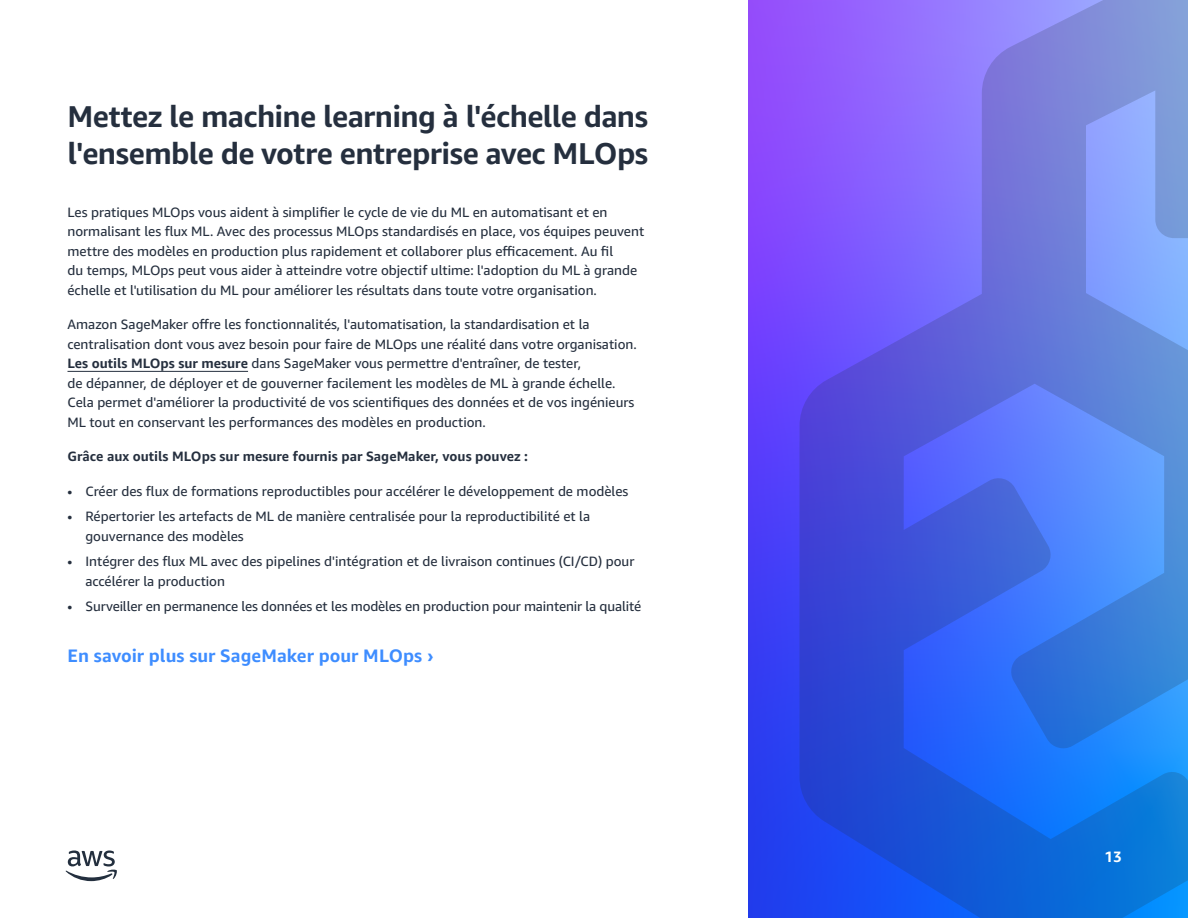
<style>
.page{position:relative;width:1188px;height:918px;background:#fff}
.page>*{position:absolute;margin:0;border:0;box-sizing:border-box;transform-origin:0 0}
.Subhead_1{font:700 30px/37.5px "Amazon Ember";letter-spacing:-.02em;color:#252f3e}
.Body{font:700 18px "Amazon Ember";color:#3e8dff}
.t1{font:700 15px "Amazon Ember";color:#fff}
.Body-2{font:13.5px/19.5px "Amazon Ember";color:#252f3e}
.Body-3{font:700 13.5px "Amazon Ember";color:#252f3e}
.s1{font-weight:700}
</style>
<div class="page">
<div style="left:748px;top:0;width:440px;height:918px;background:linear-gradient(to bottom,#a04cff,#133af0)"></div>
<svg style="left:800px;top:0;width:388px;height:918px"></svg>
<hr style="left:68px;top:371px;width:180px;height:1px;background:#252f3e">
<svg style="left:65px;top:851px;width:52px;height:30px"></svg>
<p class="Subhead_1" style="left:68px;top:98px;width:582px">Mettez le machine learning à l'échelle dans l'ensemble de votre entreprise avec MLOps</p>
<p class="Body-2" style="left:68px;top:202px;width:578px">Les pratiques MLOps vous aident à simplifier le cycle de vie du ML en automatisant et en normalisant les flux ML. Avec des processus MLOps standardisés en place, vos équipes peuvent mettre des modèles en production plus rapidement et collaborer plus efficacement. Au fil<br>du temps, MLOps peut vous aider à atteindre votre objectif ultime: l'adoption du ML à grande échelle et l'utilisation du ML pour améliorer les résultats dans toute votre organisation.</p>
<p class="Body-2" style="left:68px;top:315px;width:571px">Amazon SageMaker offre les fonctionnalités, l'automatisation, la standardisation et la centralisation dont vous avez besoin pour faire de MLOps une réalité dans votre organisation.<br><span class="s1">Les outils MLOps sur mesure</span> dans SageMaker vous permettre d'entraîner, de tester,<br>de dépanner, de déployer et de gouverner facilement les modèles de ML à grande échelle.<br>Cela permet d'améliorer la productivité de vos scientifiques des données et de vos ingénieurs ML tout en conservant les performances des modèles en production.</p>
<p class="Body-3" style="left:68px;top:448px;width:462px">Grâce aux outils MLOps sur mesure fournis par SageMaker, vous pouvez :</p>
<p class="Body-2" style="left:68px;top:481px;width:562px">• Créer des flux de formations reproductibles pour accélérer le développement de modèles</p>
<p class="Body-2" style="left:86px;top:507px;width:506px;text-indent:-18px">• Répertorier les artefacts de ML de manière centralisée pour la reproductibilité et la gouvernance des modèles</p>
<p class="Body-2" style="left:86px;top:552px;width:550px;text-indent:-18px">• Intégrer des flux ML avec des pipelines d'intégration et de livraison continues (CI/CD) pour accélérer la production</p>
<p class="Body-2" style="left:68px;top:597px;width:575px">• Surveiller en permanence les données et les modèles en production pour maintenir la qualité</p>
<p class="Body" style="left:68px;top:645px;width:368px">En savoir plus sur SageMaker pour MLOps ›</p>
<p class="t1" style="left:1105px;top:847px;width:19px">13</p>
</div>
